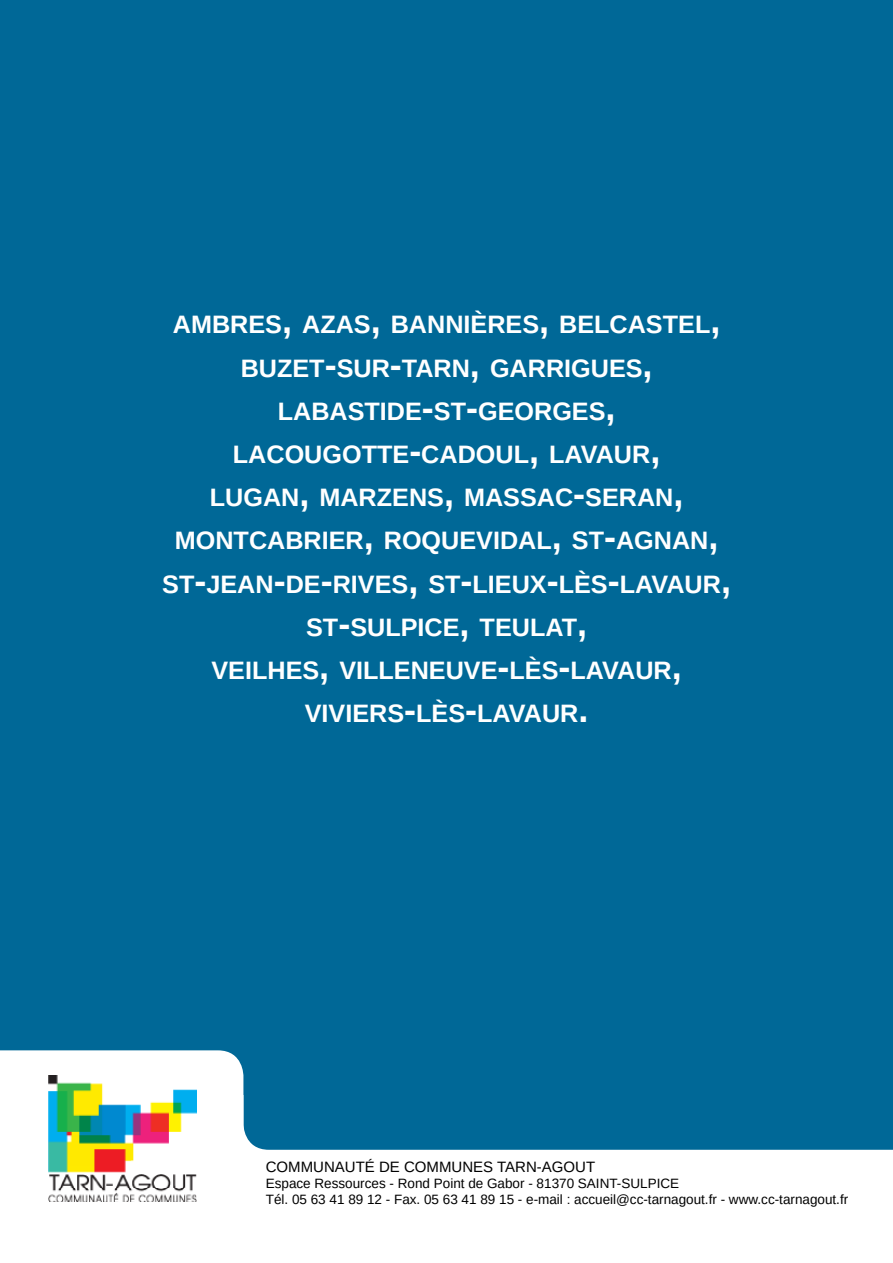
<style>
.page{position:relative;width:893px;height:1263px;background:#fff}
.page>*{position:absolute;margin:0;border:0;box-sizing:border-box;transform-origin:0 0}
.t1{font:700 25.2px/43.2px "Arimo";color:#fff;text-align:center}
.t2{font:15px "Arimo";color:#000}
.t3{font:13.5px/16.2px "Arimo";color:#000}
.s1{font-size:36px}
</style>
<div class="page">
<div style="left:243px;top:1094px;width:650px;height:56px;background:#006897"></div>
<div style="left:0;top:0;width:893px;height:1094px;background:#006897"></div>
<svg style="left:0;top:1050px;width:243px;height:151px"></svg>
<img style="left:49px;top:1076px;width:148px;height:126px">
<p class="t1" style="left:162px;top:304px;width:570px">AMBRES<span class="s1">,</span> AZAS<span class="s1">,</span> BANNIÈRES<span class="s1">,</span> BELCASTEL<span class="s1">,<br></span>BUZET<span class="s1">-</span>SUR<span class="s1">-</span>TARN<span class="s1">,</span> GARRIGUES<span class="s1">,<br></span>LABASTIDE<span class="s1">-</span>ST<span class="s1">-</span>GEORGES<span class="s1">,<br></span>LACOUGOTTE<span class="s1">-</span>CADOUL<span class="s1">,</span> LAVAUR<span class="s1">,<br></span>LUGAN<span class="s1">,</span> MARZENS<span class="s1">,</span> MASSAC<span class="s1">-</span>SERAN<span class="s1">,<br></span>MONTCABRIER<span class="s1">,</span> ROQUEVIDAL<span class="s1">,</span> ST<span class="s1">-</span>AGNAN<span class="s1">,<br></span>ST<span class="s1">-</span>JEAN<span class="s1">-</span>DE<span class="s1">-</span>RIVES<span class="s1">,</span> ST<span class="s1">-</span>LIEUX<span class="s1">-</span>LÈS<span class="s1">-</span>LAVAUR<span class="s1">,<br></span>ST<span class="s1">-</span>SULPICE<span class="s1">,</span> TEULAT<span class="s1">,<br></span>VEILHES<span class="s1">,</span> VILLENEUVE<span class="s1">-</span>LÈS<span class="s1">-</span>LAVAUR<span class="s1">,<br></span>VIVIERS<span class="s1">-</span>LÈS<span class="s1">-</span>LAVAUR<span class="s1">.</span></p>
<p class="t2" style="left:266px;top:1157px;width:331px">COMMUNAUTÉ DE COMMUNES TARN-AGOUT</p>
<p class="t3" style="left:266px;top:1175px;width:584px">Espace Ressources - Rond Point de Gabor - 81370 SAINT-SULPICE<br>Tél. 05 63 41 89 12 - Fax. 05 63 41 89 15 - e-mail : accueil@cc-tarnagout.fr - www.cc-tarnagout.fr</p>
</div>
